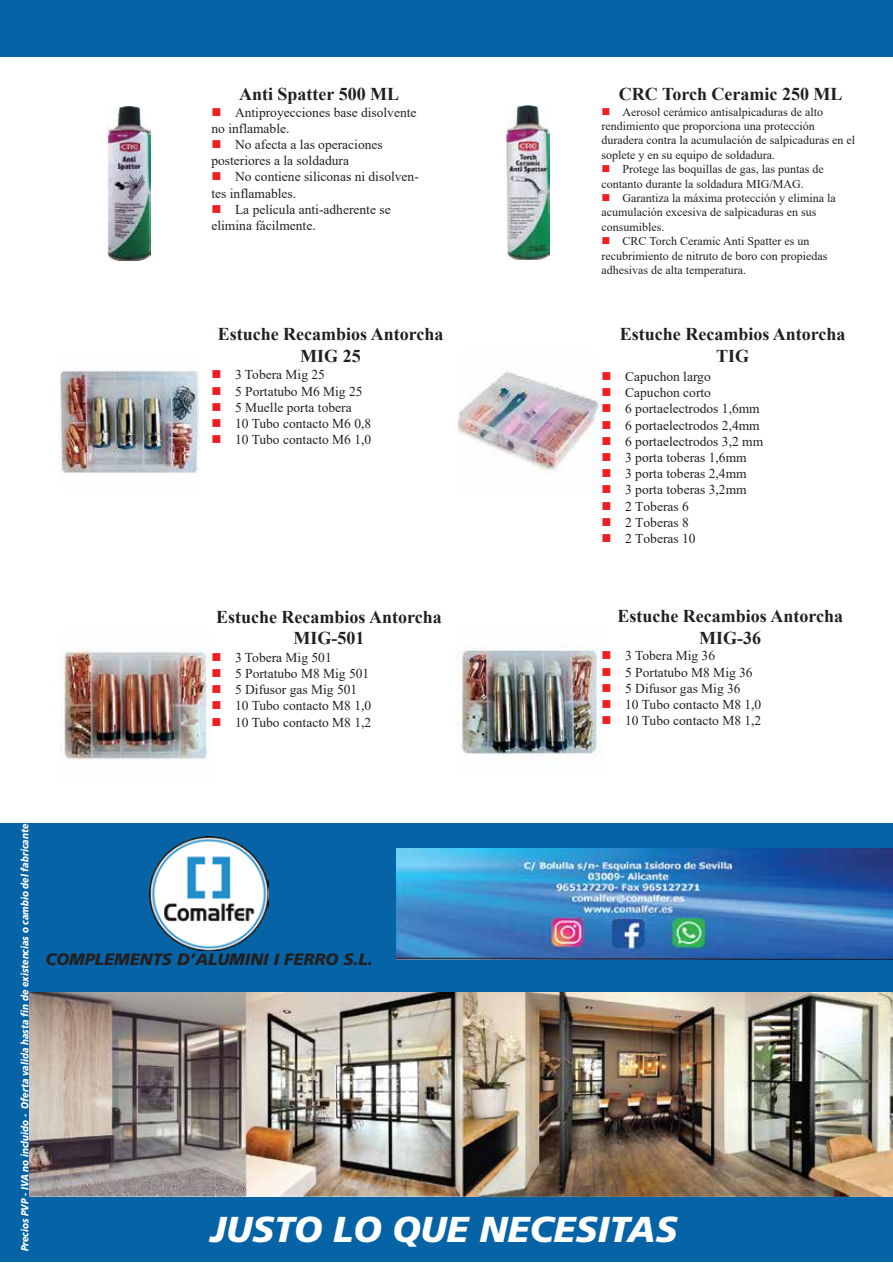
<style>
.page{position:relative;width:893px;height:1263px;background:#fff}
.page>*{position:absolute;margin:0;border:0;box-sizing:border-box;transform-origin:0 0}
.t1{font:italic 800 36px "Articulate";color:#fff}
.t2{font:700 18px/21.6px "Times New Roman";color:#231f20;text-align:center}
.t3{font:italic 800 16.5px "Articulate";color:#231f20}
.t4{font:13.5px/16.2px "Times New Roman";color:#231f20}
.t5{font:12px/14.4px "Times New Roman";color:#231f20}
.t6{font:italic 800 10.35px "Articulate";color:#fff;scale:.87 1}
.s1{color:#ed1d24}
</style>
<div class="page">
<div style="left:0;top:0;width:893px;height:56px;background:#0663a5"></div>
<img style="left:59px;top:370px;width:140px;height:103px">
<img style="left:458px;top:371px;width:140px;height:100px">
<img style="left:60px;top:647px;width:147px;height:113px">
<img style="left:457px;top:646px;width:141px;height:110px">
<div style="left:0;top:823px;width:893px;height:438px;background:#0663a5"></div>
<img style="left:30px;top:992px;width:862px;height:204px">
<img style="left:150px;top:836px;width:119px;height:115px">
<img style="left:397px;top:849px;width:495px;height:110px">
<img style="left:107px;top:106px;width:43px;height:155px">
<img style="left:507px;top:105px;width:43px;height:155px">
<h2 class="t2" style="left:239px;top:83px;width:162px">Anti Spatter 500 ML</h2>
<h2 class="t2" style="left:619px;top:83px;width:225px">CRC Torch Ceramic 250 ML</h2>
<p class="t4" style="left:211px;top:104px;width:207px"><span class="s1">■</span> Antiproyecciones base disolvente no inflamable.</p>
<p class="t4" style="left:211px;top:136px;width:173px"><span class="s1">■</span> No afecta a las operaciones posteriores a la soldadura</p>
<p class="t4" style="left:211px;top:168px;width:209px"><span class="s1">■</span> No contiene siliconas ni disolven&shy;tes inflamables.</p>
<p class="t4" style="left:211px;top:201px;width:181px"><span class="s1">■</span> La película anti-adherente se elimina fácilmente.</p>
<h2 class="t2" style="left:218px;top:323px;width:227px">Estuche Recambios Antorcha<br>MIG 25</h2>
<p class="t4" style="left:211px;top:366px;width:115px"><span class="s1">■</span> 3 Tobera Mig 25</p>
<p class="t4" style="left:211px;top:382px;width:153px"><span class="s1">■</span> 5 Portatubo M6 Mig 25</p>
<p class="t4" style="left:211px;top:399px;width:142px"><span class="s1">■</span> 5 Muelle porta tobera</p>
<p class="t4" style="left:211px;top:415px;width:161px"><span class="s1">■</span> 10 Tubo contacto M6 0,8</p>
<p class="t4" style="left:211px;top:431px;width:161px"><span class="s1">■</span> 10 Tubo contacto M6 1,0</p>
<p class="t5" style="left:602px;top:104px;width:255px"><span class="s1">■</span> Aerosol cerámico antisalpicaduras de alto rendimiento que proporciona una protección duradera contra la acumulación de salpicaduras en el soplete y en su equipo de soldadura.</p>
<p class="t5" style="left:602px;top:162px;width:224px"><span class="s1">■</span> Protege las boquillas de gas, las puntas de contanto durante la soldadura MIG/MAG.</p>
<p class="t5" style="left:602px;top:190px;width:236px"><span class="s1">■</span> Garantiza la máxima protección y elimina la acumulación excesiva de salpicaduras en sus consumibles.</p>
<p class="t5" style="left:602px;top:234px;width:227px"><span class="s1">■</span> CRC Torch Ceramic Anti Spatter es un recubrimiento de nitruto de boro con propiedas adhesivas de alta temperatura.</p>
<h2 class="t2" style="left:620px;top:323px;width:227px">Estuche Recambios Antorcha<br>TIG</h2>
<p class="t4" style="left:602px;top:368px;width:111px"><span class="s1">■</span> Capuchon largo</p>
<p class="t4" style="left:602px;top:384px;width:111px"><span class="s1">■</span> Capuchon corto</p>
<p class="t4" style="left:602px;top:400px;width:160px"><span class="s1">■</span> 6 portaelectrodos 1,6mm</p>
<p class="t4" style="left:602px;top:417px;width:160px"><span class="s1">■</span> 6 portaelectrodos 2,4mm</p>
<p class="t4" style="left:602px;top:433px;width:163px"><span class="s1">■</span> 6 portaelectrodos 3,2 mm</p>
<p class="t4" style="left:602px;top:449px;width:147px"><span class="s1">■</span> 3 porta toberas 1,6mm</p>
<p class="t4" style="left:602px;top:465px;width:147px"><span class="s1">■</span> 3 porta toberas 2,4mm</p>
<p class="t4" style="left:602px;top:481px;width:147px"><span class="s1">■</span> 3 porta toberas 3,2mm</p>
<p class="t4" style="left:602px;top:498px;width:89px"><span class="s1">■</span> 2 Toberas 6</p>
<p class="t4" style="left:602px;top:514px;width:89px"><span class="s1">■</span> 2 Toberas 8</p>
<p class="t4" style="left:602px;top:530px;width:96px"><span class="s1">■</span> 2 Toberas 10</p>
<h2 class="t2" style="left:216px;top:605px;width:227px">Estuche Recambios Antorcha<br>MIG-501</h2>
<h2 class="t2" style="left:617px;top:605px;width:227px">Estuche Recambios Antorcha<br>MIG-36</h2>
<p class="t4" style="left:211px;top:649px;width:122px"><span class="s1">■</span> 3 Tobera Mig 501</p>
<p class="t4" style="left:211px;top:665px;width:159px"><span class="s1">■</span> 5 Portatubo M8 Mig 501</p>
<p class="t4" style="left:211px;top:681px;width:147px"><span class="s1">■</span> 5 Difusor gas Mig 501</p>
<p class="t4" style="left:211px;top:697px;width:161px"><span class="s1">■</span> 10 Tubo contacto M8 1,0</p>
<p class="t4" style="left:211px;top:713px;width:161px"><span class="s1">■</span> 10 Tubo contacto M8 1,2</p>
<p class="t4" style="left:602px;top:647px;width:115px"><span class="s1">■</span> 3 Tobera Mig 36</p>
<p class="t4" style="left:602px;top:663px;width:153px"><span class="s1">■</span> 5 Portatubo M8 Mig 36</p>
<p class="t4" style="left:602px;top:680px;width:141px"><span class="s1">■</span> 5 Difusor gas Mig 36</p>
<p class="t4" style="left:602px;top:696px;width:161px"><span class="s1">■</span> 10 Tubo contacto M8 1,0</p>
<p class="t4" style="left:602px;top:712px;width:161px"><span class="s1">■</span> 10 Tubo contacto M8 1,2</p>
<p class="t6" style="left:19px;top:1251px;width:493px;rotate:-90deg">Precios PVP - IVA no incluido - Oferta valida hasta fin de existencias o cambio del fabricante</p>
<p class="t3" style="left:45px;top:949px;width:329px">COMPLEMENTS D’ALUMINI I FERRO S.L.</p>
<h1 class="t1" style="left:210px;top:1207px;width:469px">JUSTO LO QUE NECESITAS</h1>
</div>
